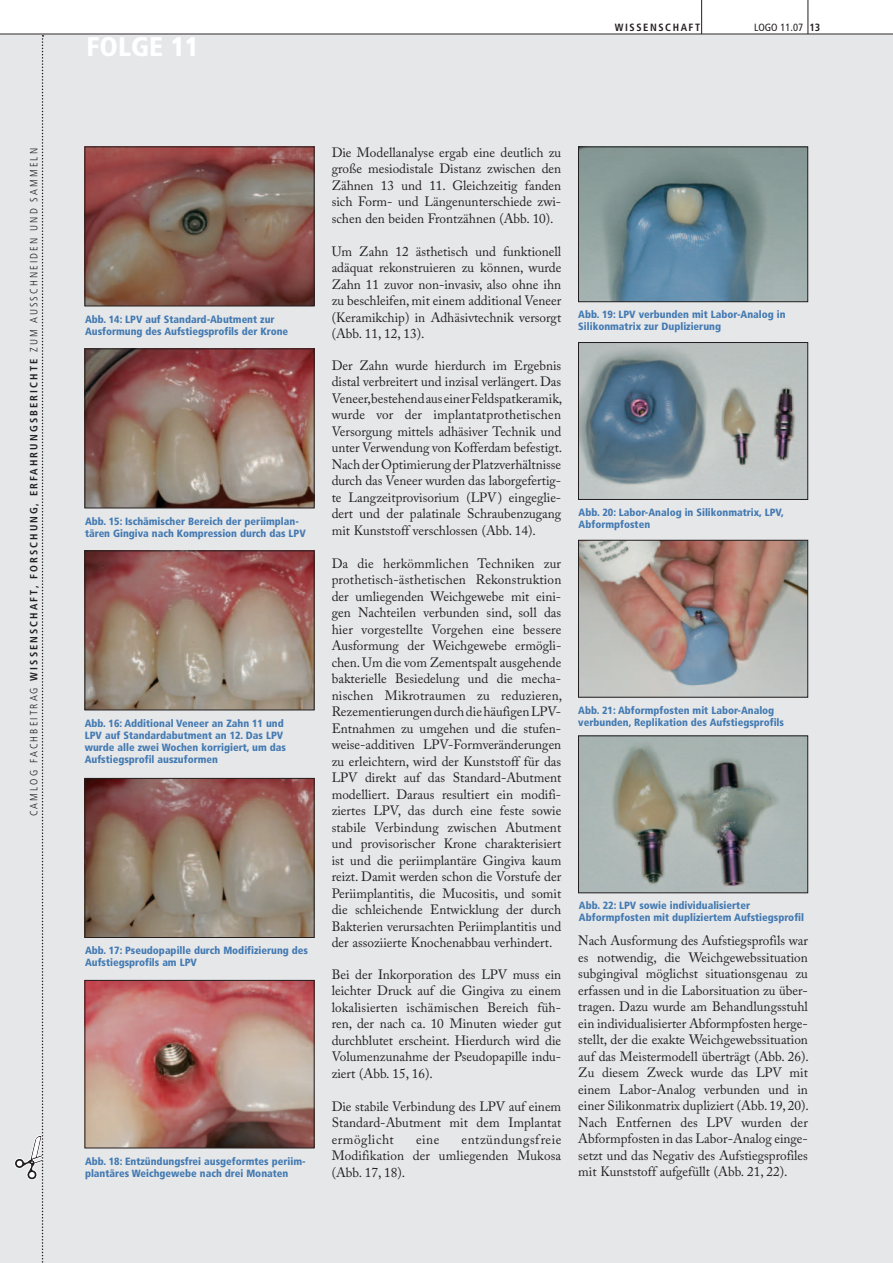
<style>
.page{position:relative;width:893px;height:1263px;background:#fff}
.page>*{position:absolute;margin:0;border:0;box-sizing:border-box;transform-origin:0 0}
.t1{font:900 condensed 27px "Frutiger";color:#fff}
.t2{font:13.5px/16.5px "Adobe Caslon Pro";color:#231f20;text-align:justify}
.t3{font:900 condensed 10.5px/12px "Frutiger";color:#437ab2}
.t4{font:300 condensed 10.5px "Frutiger";letter-spacing:.2em;color:#231f20}
.t5{font:700 condensed 10.5px "Frutiger";color:#231f20}
.t6{font:condensed 10.5px "Frutiger";color:#231f20}
.s1{font-weight:700}
</style>
<div class="page">
<div style="left:0;top:34px;width:893px;height:1229px;background:#e6e7e9"></div>
<img style="left:580px;top:149px;width:226px;height:151px">
<div style="left:578px;top:147px;width:230px;height:155px;border:1px solid #231f20"></div>
<img style="left:580px;top:344px;width:226px;height:154px">
<div style="left:578px;top:342px;width:230px;height:158px;border:1px solid #231f20"></div>
<img style="left:580px;top:542px;width:226px;height:153px">
<div style="left:578px;top:540px;width:230px;height:157px;border:1px solid #231f20"></div>
<img style="left:580px;top:738px;width:226px;height:153px">
<div style="left:578px;top:736px;width:230px;height:157px;border:1px solid #231f20"></div>
<img style="left:87px;top:149px;width:225px;height:155px">
<div style="left:85px;top:147px;width:229px;height:159px;border:1px solid #231f20"></div>
<img style="left:87px;top:351px;width:225px;height:155px">
<div style="left:85px;top:349px;width:229px;height:159px;border:1px solid #231f20"></div>
<img style="left:87px;top:553px;width:225px;height:155px">
<div style="left:85px;top:551px;width:229px;height:159px;border:1px solid #231f20"></div>
<img style="left:87px;top:780px;width:225px;height:156px">
<div style="left:85px;top:778px;width:229px;height:160px;border:1px solid #231f20"></div>
<img style="left:87px;top:982px;width:225px;height:164px">
<div style="left:85px;top:980px;width:229px;height:168px;border:1px solid #231f20"></div>
<hr style="left:701px;top:0;width:1px;height:34px;background:#231f20">
<hr style="left:808px;top:0;width:1px;height:34px;background:#231f20">
<hr style="left:0;top:34px;width:893px;height:1px;background:#231f20">
<svg style="left:15px;top:35px;width:29px;height:1228px"></svg>
<p class="t4" style="left:28px;top:816px;width:670px;rotate:-90deg">Camlog Fac hbeitrag <span class="s1">Wissenschaft, Forschung, E rfahrungsberichte</span> zum aussc hneiden und sammeln</p>
<h1 class="t1" style="left:87px;top:30px;width:114px">FOLGE 11</h1>
<p class="t5" style="left:615px;top:21px;width:19px">WISSENSCHAFT</p>
<p class="t5" style="left:809px;top:21px;width:12px">13</p>
<p class="t6" style="left:754px;top:21px;width:51px">LOGO 11.07</p>
<p class="t3" style="left:85px;top:313px;width:205px">Abb. 14: LPV auf Standard-Abutment zur<br>Ausformung des Aufstiegsprofils der Krone</p>
<p class="t3" style="left:85px;top:515px;width:222px">Abb. 15: Ischämischer Bereich der periimplan&shy;tären Gingiva nach Kompression durch das LPV</p>
<p class="t3" style="left:85px;top:717px;width:203px">Abb. 16: Additional Veneer an Zahn 11 und LPV auf Standardabutment an 12. Das LPV wurde alle zwei Wochen korrigiert, um das Aufstiegsprofil auszuformen</p>
<p class="t3" style="left:85px;top:944px;width:224px">Abb. 17: Pseudopapille durch Modifizierung des<br>Aufstiegsprofils am LPV</p>
<p class="t3" style="left:85px;top:1155px;width:222px">Abb. 18: Entzündungsfrei ausgeformtes periim&shy;plantäres Weichgewebe nach drei Monaten</p>
<p class="t2" style="left:332px;top:144px;width:231px">Die Modellanalyse ergab eine deutlich zu große mesiodistale Distanz zwischen den Zähnen 13 und 11. Gleichzeitig fanden sich Form- und Längenunterschiede zwi&shy;schen den beiden Frontzähnen (Abb. 10).</p>
<p class="t2" style="left:332px;top:243px;width:231px">Um Zahn 12 ästhetisch und funktionell adäquat rekonstruieren zu können, wurde Zahn 11 zuvor non-invasiv, also ohne ihn zu beschleifen, mit einem additional Veneer (Keramikchip) in Adhäsivtechnik versorgt (Abb. 11, 12, 13).</p>
<p class="t2" style="left:332px;top:357px;width:232px">Der Zahn wurde hierdurch im Ergebnis distal verbreitert und inzisal verlängert. Das Veneer, bestehend aus einer Feldspatkeramik, wurde vor der implantatprothetischen Versorgung mittels adhäsiver Technik und unter Verwendung von Kofferdam befestigt.<br>Nach der Optimierung der Platzverhältnisse durch das Veneer wurden das laborgefertig&shy;te Langzeitprovisorium (LPV) eingeglie&shy;dert und der palatinale Schraubenzugang mit Kunststoff verschlossen (Abb. 14).</p>
<p class="t2" style="left:332px;top:555px;width:232px">Da die herkömmlichen Techniken zur prothetisch-ästhetischen Rekonstruktion der umliegenden Weichgewebe mit eini&shy;gen Nachteilen verbunden sind, soll das hier vorgestellte Vorgehen eine bessere Ausformung der Weichgewebe ermögli&shy;chen. Um die vom Zementspalt ausgehende bakterielle Besiedelung und die mecha&shy;nischen Mikrotraumen zu reduzieren, Rezementierungen durch die häufigen LPV-Entnahmen zu umgehen und die stufen&shy;weise-additiven LPV-Formveränderungen zu erleichtern, wird der Kunststoff für das LPV direkt auf das Standard-Abutment modelliert. Daraus resultiert ein modifi&shy;ziertes LPV, das durch eine feste sowie stabile Verbindung zwischen Abutment und provisorischer Krone charakterisiert ist und die periimplantäre Gingiva kaum reizt. Damit werden schon die Vorstufe der Periimplantitis, die Mucositis, und somit die schleichende Entwicklung der durch Bakterien verursachten Periimplantitis und der assoziierte Knochenabbau verhindert.</p>
<p class="t2" style="left:332px;top:966px;width:231px">Bei der Inkorporation des LPV muss ein leichter Druck auf die Gingiva zu einem lokalisierten ischämischen Bereich füh&shy;ren, der nach ca. 10 Minuten wieder gut durchblutet erscheint. Hierdurch wird die Volumenzunahme der Pseudopapille indu&shy;ziert (Abb. 15, 16).</p>
<p class="t2" style="left:332px;top:1098px;width:231px">Die stabile Verbindung des LPV auf einem Standard-Abutment mit dem Implantat ermöglicht</p>
<p class="t2" style="left:332px;top:1131px;width:231px;text-indent:130px">entzündungsfreie Modifikation der umliegenden Mukosa (Abb. 17, 18).</p>
<p class="t2" style="left:416px;top:1131px;width:25px">eine</p>
<p class="t3" style="left:578px;top:309px;width:209px">Abb. 19: LPV verbunden mit Labor-Analog in<br>Silikonmatrix zur Duplizierung</p>
<p class="t3" style="left:579px;top:506px;width:207px">Abb. 20: Labor-Analog in Silikonmatrix, LPV,<br>Abformpfosten</p>
<p class="t3" style="left:578px;top:704px;width:207px">Abb. 21: Abformpfosten mit Labor-Analog verbunden, Replikation des Aufstiegsprofils</p>
<p class="t3" style="left:579px;top:900px;width:227px">Abb. 22: LPV sowie individualisierter<br>Abformpfosten mit dupliziertem Aufstiegsprofil</p>
<p class="t2" style="left:578px;top:932px;width:232px">Nach Ausformung des Aufstiegsprofils war es notwendig, die Weichgewebssituation subgingival möglichst situationsgenau zu erfassen und in die Laborsituation zu über&shy;tragen. Dazu wurde am Behandlungsstuhl ein individualisierter Abformpfosten herge&shy;stellt, der die exakte Weichgewebssituation auf das Meistermodell überträgt (Abb. 26).<br>Zu diesem Zweck wurde das LPV mit einem Labor-Analog verbunden und in einer Silikonmatrix dupliziert (Abb. 19, 20).<br>Nach Entfernen des LPV wurden der Abformpfosten in das Labor-Analog einge&shy;setzt und das Negativ des Aufstiegsprofiles mit Kunststoff aufgefüllt (Abb. 21, 22).</p>
</div>
